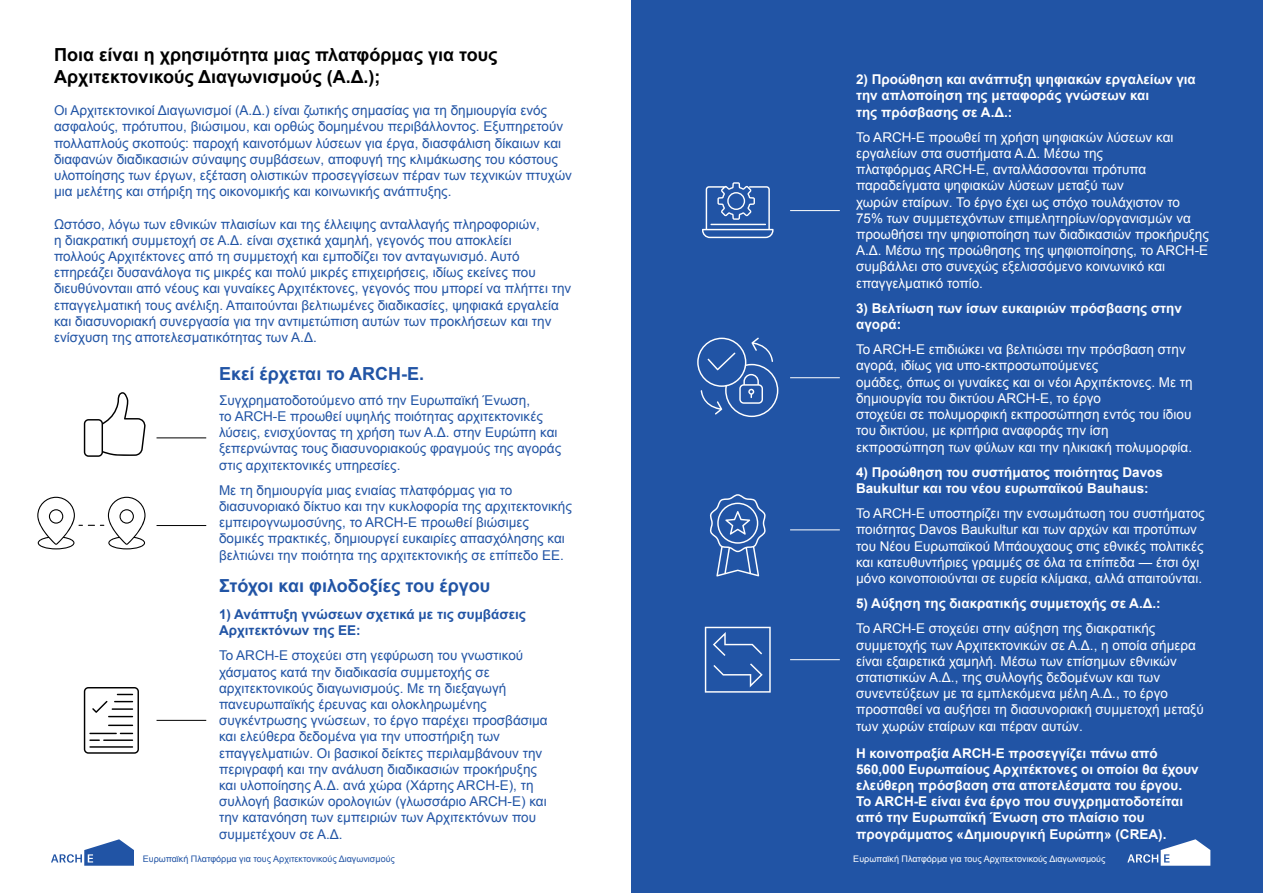
<style>
.page{position:relative;width:1263px;height:893px;background:#fff}
.page>*{position:absolute;margin:0;border:0;box-sizing:border-box;transform-origin:0 0}
.t1{font:700 18px/21.6px "Arial";color:#000}
.t2{font:700 18px "Arial";color:#2154a5}
.t3{font:13.5px/16.2px "Arial";color:#2154a5}
.t4{font:13.5px/16.2px "Arial";color:#fff}
.t5{font:700 13.5px/16.2px "Arial";color:#fff}
.t6{font:700 13.5px/16.2px "Arial";color:#2154a5}
.t7{font:9px "Arial";color:#2154a5}
.t8{font:9px "Arial";color:#fff}
</style>
<div class="page">
<div style="left:631px;top:0;width:632px;height:893px;background:#2154a5"></div>
<svg style="left:84px;top:392px;width:62px;height:65px"></svg>
<svg style="left:37px;top:497px;width:109px;height:52px"></svg>
<svg style="left:84px;top:687px;width:55px;height:67px"></svg>
<svg style="left:702px;top:182px;width:71px;height:56px"></svg>
<svg style="left:697px;top:338px;width:81px;height:79px"></svg>
<svg style="left:710px;top:494px;width:56px;height:82px"></svg>
<svg style="left:705px;top:627px;width:66px;height:66px"></svg>
<hr style="left:790px;top:210px;width:50px;height:1px;background:#fff">
<hr style="left:790px;top:377px;width:50px;height:1px;background:#fff">
<hr style="left:157px;top:437px;width:49px;height:1px;background:#000">
<hr style="left:790px;top:529px;width:50px;height:1px;background:#fff">
<hr style="left:157px;top:525px;width:49px;height:1px;background:#000">
<hr style="left:790px;top:659px;width:50px;height:1px;background:#fff">
<hr style="left:157px;top:720px;width:49px;height:1px;background:#000">
<svg style="left:51px;top:839px;width:83px;height:27px"></svg>
<svg style="left:1127px;top:839px;width:83px;height:27px"></svg>
<h1 class="t1" style="left:54px;top:45px;width:445px">Ποια είναι η χρησιμότητα μιας πλατφόρμας για τους<br>Αρχιτεκτονικούς Διαγωνισμούς (Α.Δ.);</h1>
<p class="t3" style="left:54px;top:102px;width:519px">Οι Αρχιτεκτονικοί Διαγωνισμοί (Α.Δ.) είναι ζωτικής σημασίας για τη δημιουργία ενός ασφαλούς, πρότυπου, βιώσιμου, και ορθώς δομημένου περιβάλλοντος. Εξυπηρετούν πολλαπλούς σκοπούς: παροχή καινοτόμων λύσεων για έργα, διασφάλιση δίκαιων και διαφανών διαδικασιών σύναψης συμβάσεων, αποφυγή της κλιμάκωσης του κόστους υλοποίησης των έργων, εξέταση ολιστικών προσεγγίσεων πέραν των τεχνικών πτυχών μια μελέτης και στήριξη της οικονομικής και κοινωνικής ανάπτυξης.</p>
<p class="t3" style="left:54px;top:216px;width:519px">Ωστόσο, λόγω των εθνικών πλαισίων και της έλλειψης ανταλλαγής πληροφοριών,<br>η διακρατική συμμετοχή σε Α.Δ. είναι σχετικά χαμηλή, γεγονός που αποκλείει<br>πολλούς Αρχιτέκτονες από τη συμμετοχή και εμποδίζει τον ανταγωνισμό. Αυτό επηρεάζει δυσανάλογα τις μικρές και πολύ μικρές επιχειρήσεις, ιδίως εκείνες που διευθύνονταιι από νέους και γυναίκες Αρχιτέκτονες, γεγονός που μπορεί να πλήττει την επαγγελματική τους ανέλιξη. Απαιτούνται βελτιωμένες διαδικασίες, ψηφιακά εργαλεία και διασυνοριακή συνεργασία για την αντιμετώπιση αυτών των προκλήσεων και την ενίσχυση της αποτελεσματικότητας των Α.Δ.</p>
<h1 class="t2" style="left:219px;top:361px;width:207px">Εκεί έρχεται το ARCH-E.</h1>
<p class="t3" style="left:219px;top:392px;width:344px">Συγχρηματοδοτούμενο από την Ευρωπαϊκή Ένωση,<br>το ARCH-E προωθεί υψηλής ποιότητας αρχιτεκτονικές λύσεις, ενισχύοντας τη χρήση των Α.Δ. στην Ευρώπη και ξεπερνώντας τους διασυνοριακούς φραγμούς της αγοράς στις αρχιτεκτονικές υπηρεσίες.</p>
<p class="t3" style="left:219px;top:482px;width:354px">Με τη δημιουργία μιας ενιαίας πλατφόρμας για το διασυνοριακό δίκτυο και την κυκλοφορία της αρχιτεκτονικής εμπειρογνωμοσύνης, το ARCH-E προωθεί βιώσιμες δομικές πρακτικές, δημιουργεί ευκαιρίες απασχόλησης και βελτιώνει την ποιότητα της αρχιτεκτονικής σε επίπεδο ΕΕ.</p>
<h1 class="t2" style="left:219px;top:574px;width:273px">Στόχοι και φιλοδοξίες του έργου</h1>
<p class="t6" style="left:219px;top:607px;width:308px">1) Ανάπτυξη γνώσεων σχετικά με τις συμβάσεις<br>Αρχιτεκτόνων της ΕΕ:</p>
<p class="t3" style="left:219px;top:648px;width:330px">Το ARCH-E στοχεύει στη γεφύρωση του γνωστικού χάσματος κατά την διαδικασία συμμετοχής σε αρχιτεκτονικούς διαγωνισμούς. Με τη διεξαγωγή πανευρωπαϊκής έρευνας και ολοκληρωμένης συγκέντρωσης γνώσεων, το έργο παρέχει προσβάσιμα και ελεύθερα δεδομένα για την υποστήριξη των επαγγελματιών. Οι βασικοί δείκτες περιλαμβάνουν την περιγραφή και την ανάλυση διαδικασιών προκήρυξης και υλοποίησης Α.Δ. ανά χώρα (Χάρτης ARCH-E), τη συλλογή βασικών ορολογιών (γλωσσάριο ARCH-E) και την κατανόηση των εμπειριών των Αρχιτεκτόνων που συμμετέχουν σε Α.Δ.</p>
<p class="t5" style="left:856px;top:72px;width:341px">2) Προώθηση και ανάπτυξη ψηφιακών εργαλείων για την απλοποίηση της μεταφοράς γνώσεων και<br>της πρόσβασης σε Α.Δ.:</p>
<p class="t4" style="left:856px;top:129px;width:354px">Το ARCH-E προωθεί τη χρήση ψηφιακών λύσεων και εργαλείων στα συστήματα Α.Δ. Μέσω της<br>πλατφόρμας ARCH-E, ανταλλάσσονται πρότυπα παραδείγματα ψηφιακών λύσεων μεταξύ των<br>χωρών εταίρων. Το έργο έχει ως στόχο τουλάχιστον το 75% των συμμετεχόντων επιμελητηρίων/οργανισμών να προωθήσει την ψηφιοποίηση των διαδικασιών προκήρυξης Α.Δ. Μέσω της προώθησης της ψηφιοποίησης, το ARCH-E συμβάλλει στο συνεχώς εξελισσόμενο κοινωνικό και επαγγελματικό τοπίο.</p>
<p class="t5" style="left:856px;top:300px;width:327px">3) Βελτίωση των ίσων ευκαιριών πρόσβασης στην αγορά:</p>
<p class="t4" style="left:856px;top:342px;width:338px">Το ARCH-E επιδιώκει να βελτιώσει την πρόσβαση στην αγορά, ιδίως για υπο-εκπροσωπούμενες<br>ομάδες, όπως οι γυναίκες και οι νέοι Αρχιτέκτονες. Με τη δημιουργία του δικτύου ARCH-E, το έργο<br>στοχεύει σε πολυμορφική εκπροσώπηση εντός του ίδιου του δικτύου, με κριτήρια αναφοράς την ίση εκπροσώπηση των φύλων και την ηλικιακή πολυμορφία.</p>
<p class="t5" style="left:856px;top:464px;width:308px">4) Προώθηση του συστήματος ποιότητας Davos<br>Baukultur και του νέου ευρωπαϊκού Bauhaus:</p>
<p class="t4" style="left:856px;top:505px;width:350px">Το ARCH-E υποστηρίζει την ενσωμάτωση του συστήματος ποιότητας Davos Baukultur και των αρχών και προτύπων του Νέου Ευρωπαϊκού Μπάουχαους στις εθνικές πολιτικές και κατευθυντήριες γραμμές σε όλα τα επίπεδα — έτσι όχι μόνο κοινοποιούνται σε ευρεία κλίμακα, αλλά απαιτούνται.</p>
<p class="t5" style="left:856px;top:596px;width:306px">5) Αύξηση της διακρατικής συμμετοχής σε Α.Δ.:</p>
<p class="t4" style="left:856px;top:621px;width:349px">Το ARCH-E στοχεύει στην αύξηση της διακρατικής συμμετοχής των Αρχιτεκτονικών σε Α.Δ., η οποία σήμερα είναι εξαιρετικά χαμηλή. Μέσω των επίσημων εθνικών στατιστικών Α.Δ., της συλλογής δεδομένων και των συνεντεύξεων με τα εμπλεκόμενα μέλη Α.Δ., το έργο προσπαθεί να αυξήσει τη διασυνοριακή συμμετοχή μεταξύ των χωρών εταίρων και πέραν αυτών.</p>
<p class="t5" style="left:856px;top:745px;width:344px">Η κοινοπραξία ARCH-E προσεγγίζει πάνω από 560,000 Ευρωπαίους Αρχιτέκτονες οι οποίοι θα έχουν ελεύθερη πρόσβαση στα αποτελέσματα του έργου.<br>Το ARCH-E είναι ένα έργο που συγχρηματοδοτείται από την Ευρωπαϊκή Ένωση στο πλαίσιο του προγράμματος «Δημιουργική Ευρώπη» (CREA).</p>
<p class="t7" style="left:143px;top:853px;width:254px">Ευρωπαϊκή Πλατφόρμα για τους Αρχιτεκτονικούς Διαγωνισμούς</p>
<p class="t8" style="left:853px;top:853px;width:254px">Ευρωπαϊκή Πλατφόρμα για τους Αρχιτεκτονικούς Διαγωνισμούς</p>
</div>
